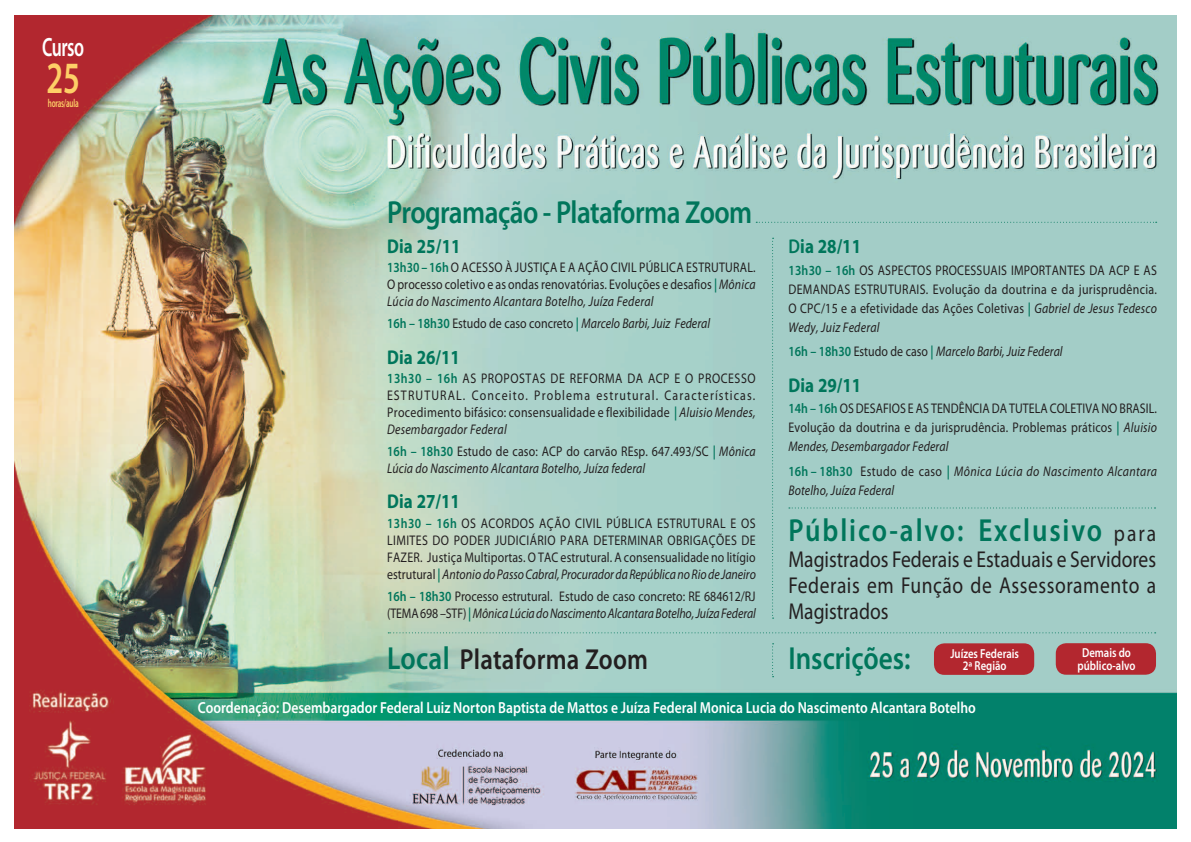
<style>
.page{position:relative;width:1191px;height:842px;background:#fff}
.page>*{position:absolute;margin:0;border:0;box-sizing:border-box;transform-origin:0 0}
.t1{font:600 44.9px "Myriad Pro";color:#fecf67;scale:.7 1}
.t2{font:600 32px "Myriad Pro";letter-spacing:-.02em;color:#00765b;scale:.85 1}
.t3{font:600 32px "Myriad Pro";letter-spacing:.07em;color:#00765b;scale:.85 1}
.t4{font:600 32px "Myriad Pro";color:#00765b;scale:.85 1}
.t5{font:600 29px "Myriad Pro";letter-spacing:.01em;color:#231f20;scale:.85 1}
.t6{font:600 26.5px "Myriad Pro";letter-spacing:-.03em;color:#fff;scale:.67 1}
.t7{font:23px/26px "Myriad Pro";letter-spacing:.025em;color:#231f20;text-align:justify;scale:.85 1}
.t8{font:700 20px "Myriad Pro";letter-spacing:.01em;color:#00765b;scale:.85 1}
.t9{font:600 16px "Myriad Pro";color:#fff;scale:.85 1}
.t10{font:14px/16.8px "Myriad Pro";letter-spacing:.02em;color:#231f20;text-align:justify;scale:.85 1}
.t11{font:italic 14px/16.8px "Myriad Pro";letter-spacing:.01em;color:#231f20;scale:.85 1}
.t12{font:14px/16.8px "Myriad Pro";color:#231f20;scale:.85 1}
.t13{font:italic 14px/19px "Myriad Pro";letter-spacing:.03em;color:#231f20;scale:.85 1}
.t14{font:600 13px/12.2px "Myriad Pro";color:#fff;text-align:center;scale:.82 1}
.t15{font:600 11.5px "Myriad Pro";letter-spacing:-.03em;color:#fecf67;scale:.62 1}
.s1{font-weight:600;color:#00765b}
.s2{font-style:italic}
.s3{font-weight:600;font-style:normal;color:#00765b}
.s4{font-style:normal}
.s5{font-size:32px;color:#00765b}
.s6{font-weight:600}
.s7{font-weight:400;font-size:23px;color:#231f20}
</style>
<div class="page">
<img style="left:14px;top:15px;width:1162px;height:814px">
<svg style="left:756px;top:222px;width:400px;height:1px"></svg>
<svg style="left:772px;top:238px;width:1px;height:381px"></svg>
<svg style="left:789px;top:507px;width:366px;height:1px"></svg>
<div style="left:934px;top:643px;width:100px;height:32px;background:#b3272f;border-radius:10px"></div>
<div style="left:1055px;top:643px;width:101px;height:32px;background:#b3272f;border-radius:10px"></div>
<svg style="left:388px;top:632px;width:767px;height:1px"></svg>
<svg style="left:772px;top:643px;width:1px;height:34px"></svg>
<h3 class="t6" style="left:42px;top:31px;width:64px">Curso</h3>
<h1 class="t1" style="left:46px;top:50px;width:50px">25</h1>
<p class="t15" style="left:48px;top:96px;width:51px">horas/aula</p>
<h2 class="t2" style="left:387px;top:191px;width:431px">Programação - Plataforma Zoom</h2>
<h3 class="t8" style="left:387px;top:233px;width:88px">Dia 25/11</h3>
<p class="t10" style="left:387px;top:259px;width:435px"><span class="s1">13h30 – 16h</span> O ACESSO À JUSTIÇA E A AÇÃO CIVIL PÚBLICA ESTRUTURAL.<br>O processo coletivo e as ondas renovatórias. Evoluções e desafios <span class="s1">|</span> <span class="s2">Mônica Lúcia do Nascimento Alcantara Botelho, Juíza Federal</span></p>
<p class="t11" style="left:387px;top:315px;width:381px"><span class="s3">16h – 18h30</span> <span class="s4">Estudo de caso concreto</span> <span class="s3">|</span> Marcelo Barbi, Juiz Federal</p>
<h3 class="t8" style="left:387px;top:344px;width:87px">Dia 26/11</h3>
<p class="t10" style="left:387px;top:370px;width:435px"><span class="s1">13h30 – 16h</span> AS PROPOSTAS DE REFORMA DA ACP E O PROCESSO ESTRUTURAL. Conceito. Problema estrutural. Características.<br>Procedimento bifásico: consensualidade e flexibilidade <span class="s1">|</span> <span class="s2">Aluisio Mendes, Desembargador Federal</span></p>
<p class="t11" style="left:387px;top:443px;width:435px"><span class="s3">16h – 18h30</span> <span class="s4">Estudo de caso: ACP do carvão REsp. 647.493/SC</span> <span class="s3">|</span> Mônica<br>Lúcia do Nascimento Alcantara Botelho, Juíza federal</p>
<h3 class="t8" style="left:387px;top:489px;width:87px">Dia 27/11</h3>
<p class="t10" style="left:387px;top:515px;width:435px"><span class="s1">13h30 – 16h</span> OS ACORDOS AÇÃO CIVIL PÚBLICA ESTRUTURAL E OS LIMITES DO PODER JUDICIÁRIO PARA DETERMINAR OBRIGAÇÕES DE FAZER. Justiça Multiportas. O TAC estrutural. A consensualidade no litígio estrutural <span class="s1">|</span> <span class="s2">Antonio do Passo Cabral, Procurador da República no Rio de Janeiro</span></p>
<p class="t12" style="left:387px;top:588px;width:435px"><span class="s1">16h – 18h30</span> Processo estrutural. Estudo de caso concreto: RE 684612/RJ (TEMA 698 –STF) <span class="s1">|</span><span class="s2">Mônica Lúcia do Nascimento Alcantara Botelho, Juíza Federal</span></p>
<h3 class="t5" style="left:387px;top:641px;width:309px"><span class="s5">Local</span> Plataforma Zoom</h3>
<h3 class="t8" style="left:788px;top:233px;width:87px"><span class="s6">D</span>ia 28/11</h3>
<p class="t10" style="left:788px;top:260px;width:435px;line-height:19px"><span class="s1">13h30 – 16h</span> OS ASPECTOS PROCESSUAIS IMPORTANTES DA ACP E AS DEMANDAS ESTRUTURAIS. Evolução da doutrina e da jurisprudência.<br>O CPC/15 e a efetividade das Ações Coletivas <span class="s1">|</span> <span class="s2">Gabriel de Jesus Tedesco Wedy, Juiz Federal</span></p>
<p class="t11" style="left:788px;top:343px;width:324px"><span class="s3">16h – 18h30</span> <span class="s4">Estudo de caso</span> <span class="s3">|</span> Marcelo Barbi, Juiz Federal</p>
<h3 class="t8" style="left:788px;top:372px;width:87px">Dia 29/11</h3>
<p class="t10" style="left:788px;top:399px;width:435px;line-height:19px"><span class="s1">14h – 16h</span> OS DESAFIOS E AS TENDÊNCIA DA TUTELA COLETIVA NO BRASIL.<br>Evolução da doutrina e da jurisprudência. Problemas práticos <span class="s1">|</span> <span class="s2">Aluisio Mendes, Desembargador Federal</span></p>
<p class="t13" style="left:788px;top:462px;width:435px"><span class="s3">16h – 18h30</span> <span class="s4">Estudo de caso</span> <span class="s3">|</span> Mônica Lúcia do Nascimento Alcantara<br>Botelho, Juíza Federal</p>
<h2 class="t3" style="left:788px;top:510px;width:434px">Público-alvo: Exclusivo <span class="s7">para</span></h2>
<h3 class="t7" style="left:788px;top:546px;width:434px">Magistrados Federais e Estaduais e Servidores Federais em Função de Assessoramento a Magistrados</h3>
<h2 class="t4" style="left:788px;top:638px;width:145px">Inscrições:</h2>
<p class="t14" style="left:950px;top:647px;width:85px">Juízes Federais<br>2ª Região</p>
<p class="t14" style="left:1077px;top:647px;width:72px">Demais do público-alvo</p>
<p class="t9" style="left:198px;top:698px;width:916px">Coordenação: Desembargador Federal Luiz Norton Baptista de Mattos e Juíza Federal Monica Lucia do Nascimento Alcantara Botelho</p>
</div>
